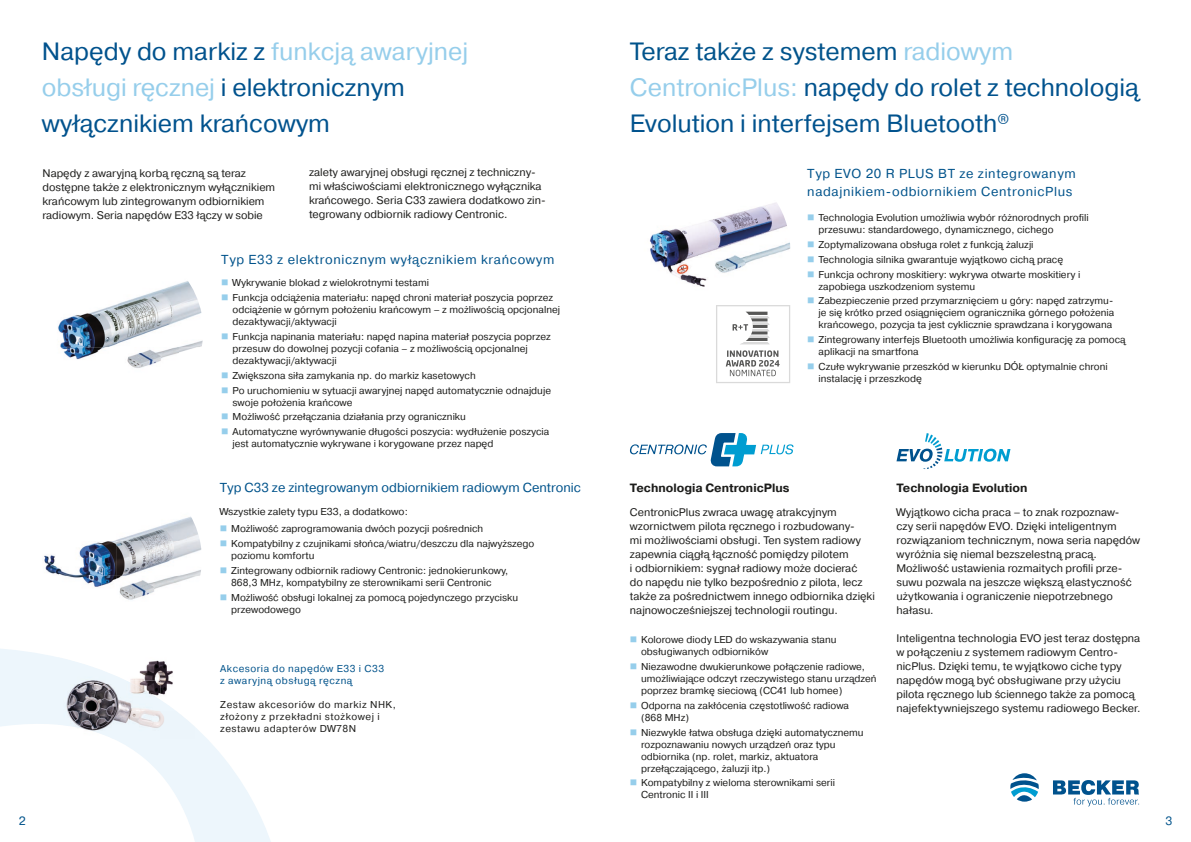
<style>
.page{position:relative;width:1191px;height:842px;background:#fff}
.page>*{position:absolute;margin:0;border:0;box-sizing:border-box;transform-origin:0 0}
.t1{font:25px/36px "Pragmatica";color:#00528d}
.t2{font:13px/18px "Pragmatica";letter-spacing:.05em;color:#00538b}
.t3{font:13px "Pragmatica";color:#00538b}
.t4{font:700 12px "Pragmatica";color:#1d1d1b}
.t5{font:12px "Pragmatica";color:#00538b}
.t6{font:11px/14px "Pragmatica";color:#1d1d1b}
.t7{font:10px/12px "Pragmatica";color:#1d1d1b}
.t8{font:10px/12px "Pragmatica";letter-spacing:.05em;color:#1d1d1b}
.t9{font:10px/12px "Pragmatica";letter-spacing:.05em;color:#00538b}
.s1{color:#96ceeb}
.s2{color:#00538b}
</style>
<div class="page">
<svg style="left:1053px;top:780px;width:86px;height:26px"></svg>
<svg style="left:1010px;top:773px;width:28px;height:29px"></svg>
<svg style="left:0;top:649px;width:271px;height:193px"></svg>
<img style="left:58px;top:281px;width:145px;height:66px">
<img style="left:60px;top:347px;width:119px;height:21px">
<img style="left:179px;top:347px;width:18px;height:6px">
<img style="left:114px;top:516px;width:86px;height:25px">
<img style="left:44px;top:541px;width:158px;height:35px">
<img style="left:67px;top:576px;width:129px;height:24px">
<img style="left:650px;top:202px;width:140px;height:85px">
<svg style="left:896px;top:433px;width:114px;height:36px"></svg>
<svg style="left:630px;top:433px;width:163px;height:33px"></svg>
<img style="left:58px;top:652px;width:34px;height:5px">
<img style="left:92px;top:652px;width:102px;height:29px">
<img style="left:134px;top:681px;width:26px;height:3px">
<img style="left:160px;top:681px;width:34px;height:28px">
<img style="left:58px;top:731px;width:34px;height:7px">
<img style="left:177px;top:709px;width:17px;height:2px">
<img style="left:58px;top:657px;width:34px;height:74px">
<img style="left:92px;top:667px;width:34px;height:71px">
<svg style="left:126px;top:680px;width:8px;height:4px"></svg>
<img style="left:126px;top:684px;width:34px;height:54px">
<img style="left:160px;top:700px;width:17px;height:11px">
<img style="left:160px;top:711px;width:34px;height:27px">
<svg style="left:716px;top:305px;width:74px;height:78px"></svg>
<h1 class="t1" style="left:42px;top:34px;width:428px">Napędy do markiz z <span class="s1">funkcją awaryjnej obsługi ręcznej</span> i elektronicznym wyłącznikiem krańcowym</h1>
<p class="t6" style="left:43px;top:166px;width:234px">Napędy z awaryjną korbą ręczną są teraz dostępne także z elektronicznym wyłącznikiem krańcowym lub zintegrowanym odbiornikiem radiowym. Seria napędów E33 łączy w sobie</p>
<p class="t6" style="left:309px;top:165px;width:238px">zalety awaryjnej obsługi ręcznej z techniczny&shy;mi właściwościami elektronicznego wyłącznika krańcowego. Seria C33 zawiera dodatkowo zin&shy;tegrowany odbiornik radiowy Centronic.</p>
<h2 class="t2" style="left:221px;top:251px;width:335px">Typ E33 z elektronicznym wyłącznikiem krańcowym</h2>
<p class="t7" style="left:221px;top:277px;width:209px"><span class="s1">■</span> Wykrywanie blokad z wielokrotnymi testami</p>
<p class="t7" style="left:232px;top:292px;width:329px;text-indent:-11px"><span class="s1">■</span> Funkcja odciążenia materiału: napęd chroni materiał poszycia poprzez odciążenie w górnym położeniu krańcowym – z możliwością opcjonalnej dezaktywacji/aktywacji</p>
<p class="t7" style="left:232px;top:331px;width:320px;text-indent:-11px"><span class="s1">■</span> Funkcja napinania materiału: napęd napina materiał poszycia poprzez przesuw do dowolnej pozycji cofania – z możliwością opcjonalnej dezaktywacji/aktywacji</p>
<p class="t7" style="left:221px;top:369px;width:256px"><span class="s1">■</span> Zwiększona siła zamykania np. do markiz kasetowych</p>
<p class="t7" style="left:232px;top:384px;width:320px;text-indent:-11px"><span class="s1">■</span> Po uruchomieniu w sytuacji awaryjnej napęd automatycznie odnajduje swoje położenia krańcowe</p>
<p class="t7" style="left:221px;top:411px;width:246px"><span class="s1">■</span> Możliwość przełączania działania przy ograniczniku</p>
<p class="t7" style="left:232px;top:426px;width:318px;text-indent:-11px"><span class="s1">■</span> Automatyczne wyrównywanie długości poszycia: wydłużenie poszycia jest automatycznie wykrywane i korygowane przez napęd</p>
<h2 class="t3" style="left:220px;top:480px;width:363px">Typ C33 ze zintegrowanym odbiornikiem radiowym Centronic</h2>
<p class="t7" style="left:220px;top:506px;width:190px">Wszystkie zalety typu E33, a dodatkowo:</p>
<p class="t7" style="left:220px;top:523px;width:265px"><span class="s1">■</span> Możliwość zaprogramowania dwóch pozycji pośrednich</p>
<p class="t7" style="left:231px;top:538px;width:305px;text-indent:-11px"><span class="s1">■</span> Kompatybilny z czujnikami słońca/wiatru/deszczu dla najwyższego poziomu komfortu</p>
<p class="t7" style="left:220px;top:565px;width:290px;text-align:center"><span class="s1">■</span> Zintegrowany odbiornik radiowy Centronic: jednokierunkowy,<br>868,3 MHz, kompatybilny ze sterownikami serii Centronic</p>
<p class="t7" style="left:231px;top:592px;width:288px;text-indent:-11px"><span class="s1">■</span> Możliwość obsługi lokalnej za pomocą pojedynczego przycisku przewodowego</p>
<p class="t9" style="left:220px;top:663px;width:165px">Akcesoria do napędów E33 i C33 z awaryjną obsługą ręczną</p>
<p class="t8" style="left:220px;top:699px;width:177px">Zestaw akcesoriów do markiz NHK, złożony z przekładni stożkowej i zestawu adapterów DW78N</p>
<h1 class="t1" style="left:630px;top:34px;width:510px"><span class="s2">Teraz także z systemem</span> <span class="s1">radiowym<br>CentronicPlus:</span> napędy do rolet z technologią<br>Evolution i interfejsem Bluetooth<sup>®</sup></h1>
<h2 class="t2" style="left:807px;top:165px;width:270px">Typ EVO 20 R PLUS BT ze zintegrowanym nadajnikiem-odbiornikiem CentronicPlus</h2>
<p class="t7" style="left:818px;top:212px;width:272px;text-indent:-11px"><span class="s1">■</span> Technologia Evolution umożliwia wybór różnorodnych profili przesuwu: standardowego, dynamicznego, cichego</p>
<p class="t7" style="left:807px;top:239px;width:228px"><span class="s1">■</span> Zoptymalizowana obsługa rolet z funkcją żaluzji</p>
<p class="t7" style="left:807px;top:253px;width:257px"><span class="s1">■</span> Technologia silnika gwarantuje wyjątkowo cichą pracę</p>
<p class="t7" style="left:818px;top:268px;width:263px;text-indent:-11px"><span class="s1">■</span> Funkcja ochrony moskitiery: wykrywa otwarte moskitiery i zapobiega uszkodzeniom systemu</p>
<p class="t7" style="left:818px;top:295px;width:297px;text-align:justify;text-indent:-11px"><span class="s1">■</span> Zabezpieczenie przed przymarznięciem u góry: napęd zatrzymu&shy;je się krótko przed osiągnięciem ogranicznika górnego położenia krańcowego, pozycja ta jest cyklicznie sprawdzana i korygowana</p>
<p class="t7" style="left:818px;top:334px;width:309px;text-indent:-11px"><span class="s1">■</span> Zintegrowany interfejs Bluetooth umożliwia konfigurację za pomocą aplikacji na smartfona</p>
<p class="t7" style="left:818px;top:361px;width:291px;text-indent:-11px"><span class="s1">■</span> Czułe wykrywanie przeszkód w kierunku DÓŁ optymalnie chroni instalację i przeszkodę</p>
<p class="t4" style="left:630px;top:480px;width:161px">Technologia CentronicPlus</p>
<p class="t4" style="left:896px;top:480px;width:132px">Technologia Evolution</p>
<p class="t6" style="left:630px;top:505px;width:246px">CentronicPlus zwraca uwagę atrakcyjnym wzornictwem pilota ręcznego i rozbudowany-<br>mi możliwościami obsługi. Ten system radiowy zapewnia ciągłą łączność pomiędzy pilotem<br>i odbiornikiem: sygnał radiowy może docierać<br>do napędu nie tylko bezpośrednio z pilota, lecz także za pośrednictwem innego odbiornika dzięki najnowocześniejszej technologii routingu.</p>
<p class="t6" style="left:896px;top:505px;width:245px">Wyjątkowo cicha praca – to znak rozpoznaw-<br>czy serii napędów EVO. Dzięki inteligentnym rozwiązaniom technicznym, nowa seria napędów wyróżnia się niemal bezszelestną pracą.<br>Możliwość ustawienia rozmaitych profili prze&shy;suwu pozwala na jeszcze większą elastyczność użytkowania i ograniczenie niepotrzebnego hałasu.</p>
<p class="t6" style="left:896px;top:631px;width:246px">Inteligentna technologia EVO jest teraz dostępna w połączeniu z systemem radiowym Centro&shy;nicPlus. Dzięki temu, te wyjątkowo ciche typy napędów mogą być obsługiwane przy użyciu pilota ręcznego lub ściennego także za pomocą najefektywniejszego systemu radiowego Becker.</p>
<p class="t7" style="left:641px;top:634px;width:197px;text-indent:-11px"><span class="s1">■</span> Kolorowe diody LED do wskazywania stanu obsługiwanych odbiorników</p>
<p class="t7" style="left:641px;top:661px;width:237px;text-indent:-11px"><span class="s1">■</span> Niezawodne dwukierunkowe połączenie radiowe, umożliwiające odczyt rzeczywistego stanu urządzeń poprzez bramkę sieciową (CC41 lub homee)</p>
<p class="t7" style="left:641px;top:699px;width:210px;text-indent:-11px"><span class="s1">■</span> Odporna na zakłócenia częstotliwość radiowa (868 MHz)</p>
<p class="t7" style="left:641px;top:726px;width:224px;text-indent:-11px"><span class="s1">■</span> Niezwykle łatwa obsługa dzięki automatycznemu rozpoznawaniu nowych urządzeń oraz typu odbiornika (np. rolet, markiz, aktuatora przełączającego, żaluzji itp.)</p>
<p class="t7" style="left:641px;top:777px;width:196px;text-indent:-11px"><span class="s1">■</span> Kompatybilny z wieloma sterownikami serii<br>Centronic II i III</p>
<p class="t5" style="left:19px;top:813px;width:8px">2</p>
<p class="t5" style="left:1165px;top:813px;width:8px">3</p>
</div>
